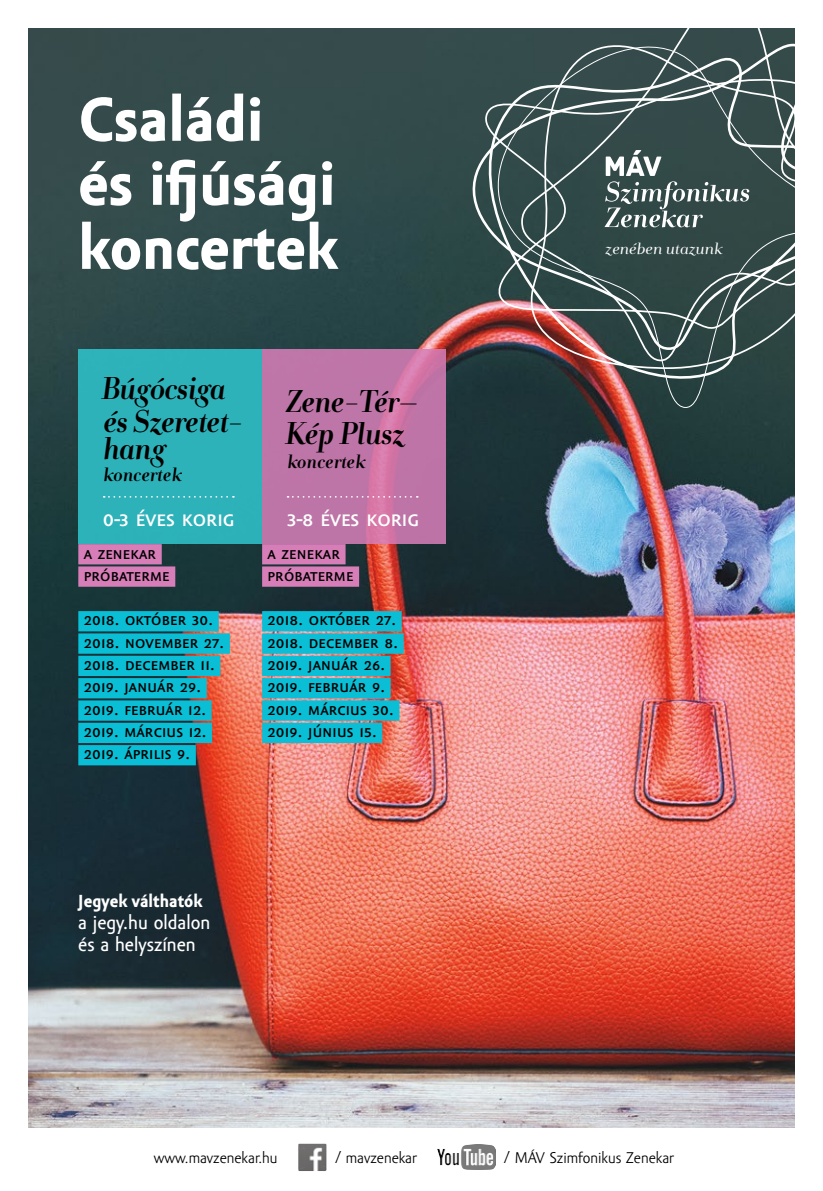
<style>
.page{position:relative;width:823px;height:1191px;background:#fff}
.page>*{position:absolute;margin:0;border:0;box-sizing:border-box;transform-origin:0 0}
.t1{font:700 63.4px/64px "Amor Sans Text Pro";color:#fff}
.t2{font:32.6px/32.6px "Andrade Bold Italic Pro";letter-spacing:-.05em;color:#000;scale:.96 1}
.t3{font:24.2px "Amor Sans Text Pro";color:#fff}
.t4{font:20px/22px "Amor Sans Text Pro";color:#fff}
.t5{font:20px "Andrade Bold Italic Pro";letter-spacing:-.02em;color:#000;scale:.96 1}
.t6{font:18.6px/22.4px "Amor Sans Text Pro";letter-spacing:.01em;color:#000}
.t7{font:700 18px "Amor Sans Text Pro";color:#fff}
.t8{font:16.8px "Andrade Italic Pro";letter-spacing:-.02em;color:#fff}
.t9{font:16px "Amor Sans Pro";color:#000}
</style>
<div class="page">
<img style="left:28px;top:28px;width:766px;height:1100px">
<svg style="left:465px;top:351px;width:330px;height:57px;background:#363f40"></svg>
<img style="left:525px;top:351px;width:270px;height:19px">
<svg style="left:462px;top:28px;width:333px;height:323px;background:#4a5252"></svg>
<svg style="left:472px;top:59px;width:323px;height:274px;background:#4b5c5b"></svg>
<div style="left:78px;top:349px;width:184px;height:195px;background:#2db2b9"></div>
<svg style="left:262px;top:349px;width:183px;height:195px;background:#c175a7"></svg>
<div style="left:78px;top:544px;width:84px;height:20px;background:#d77eb8"></div>
<div style="left:78px;top:566px;width:97px;height:21px;background:#d77eb8"></div>
<div style="left:78px;top:611px;width:141px;height:20px;background:#09bed5"></div>
<div style="left:78px;top:633px;width:152px;height:20px;background:#09bed5"></div>
<div style="left:78px;top:656px;width:142px;height:20px;background:#09bed5"></div>
<div style="left:78px;top:678px;width:129px;height:20px;background:#09bed5"></div>
<div style="left:78px;top:700px;width:133px;height:20px;background:#09bed5"></div>
<div style="left:78px;top:722px;width:134px;height:21px;background:#09bed5"></div>
<div style="left:78px;top:745px;width:118px;height:20px;background:#09bed5"></div>
<div style="left:262px;top:544px;width:83px;height:20px;background:#d77eb8"></div>
<div style="left:262px;top:566px;width:97px;height:21px;background:#d77eb8"></div>
<div style="left:262px;top:611px;width:139px;height:20px;background:#09bed5"></div>
<div style="left:262px;top:633px;width:141px;height:20px;background:#09bed5"></div>
<div style="left:262px;top:656px;width:128px;height:20px;background:#09bed5"></div>
<div style="left:262px;top:678px;width:128px;height:20px;background:#09bed5"></div>
<div style="left:262px;top:700px;width:137px;height:20px;background:#09bed5"></div>
<div style="left:262px;top:722px;width:120px;height:21px;background:#09bed5"></div>
<svg style="left:104px;top:496px;width:130px;height:1px"></svg>
<svg style="left:287px;top:496px;width:130px;height:1px"></svg>
<img style="left:437px;top:1144px;width:58px;height:25px">
<img style="left:298px;top:1143px;width:28px;height:28px">
<h1 class="t1" style="left:78px;top:90px;width:260px">Családi<br>és ifjúsági koncertek</h1>
<h2 class="t2" style="left:100px;top:373px;width:150px">Búgócsiga és Szeretet-</h2>
<h2 class="t2" style="left:101px;top:432px;width:68px">hang</h2>
<p class="t5" style="left:102px;top:461px;width:84px">koncertek</p>
<h2 class="t2" style="left:283px;top:385px;width:142px">Zene-Tér–<br>Kép Plusz</h2>
<p class="t5" style="left:286px;top:449px;width:84px">koncertek</p>
<h3 class="t3" style="left:103px;top:504px;width:133px">0-3 éves korig</h3>
<h3 class="t3" style="left:286px;top:504px;width:134px">3-8 éves korig</h3>
<p class="t6" style="left:84px;top:541px;width:87px">a zenekar próbaterme</p>
<p class="t6" style="left:84px;top:608px;width:142px">2018. október 30.<br>2018. november 27.<br>2018. december 11.<br>2019. január 29.<br>2019. február 12.<br>2019. március 12.<br>2019. április 9.</p>
<p class="t6" style="left:267px;top:541px;width:87px">a zenekar próbaterme</p>
<p class="t6" style="left:267px;top:608px;width:132px">2018. október 27.<br>2018. december 8.<br>2019. január 26.<br>2019. február 9.<br>2019. március 30.<br>2019. június 15.</p>
<p class="t7" style="left:78px;top:891px;width:125px">Jegyek válthatók</p>
<p class="t4" style="left:78px;top:912px;width:134px">a jegy.hu oldalon és a helyszínen</p>
<p class="t8" style="left:604px;top:238px;width:119px">zenében utazunk</p>
<p class="t9" style="left:154px;top:1149px;width:125px">www.mavzenekar.hu</p>
<p class="t9" style="left:334px;top:1149px;width:84px">/ mavzenekar</p>
<p class="t9" style="left:503px;top:1149px;width:172px">/ MÁV Szimfonikus Zenekar</p>
</div>
